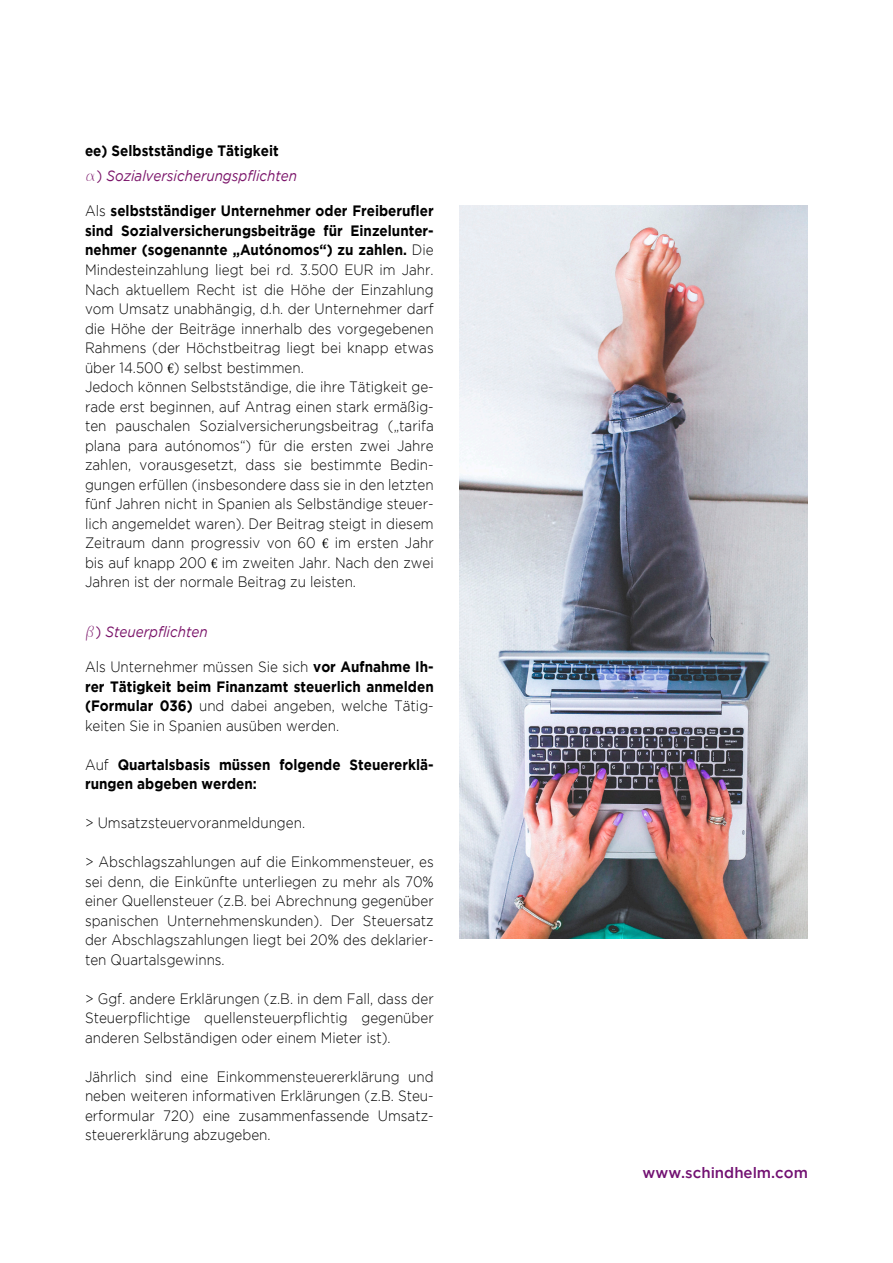
<style>
.page{position:relative;width:893px;height:1263px;background:#fff}
.page>*{position:absolute;margin:0;border:0;box-sizing:border-box;transform-origin:0 0}
.t1{font:300 15px/19.5px "Gotham";color:#000;text-align:justify;scale:.9 1}
.t2{font:700 15px/19.5px "Gotham";color:#000;scale:.9 1}
.t3{font:italic 15px "Gotham";color:#7a1369;scale:.9 1}
.t4{font:500 15px "Gotham";color:#721172}
.s1{font-family:"Greek C";font-style:normal}
.s2{font-style:normal}
.s3{font-weight:700}
.s4{font-family:"Minion Pro";font-weight:400}
.s5{font-weight:300}
</style>
<div class="page">
<img style="left:459px;top:206px;width:349px;height:733px">
<p class="t2" style="left:85px;top:140px;width:217px">ee) Selbstständige Tätigkeit</p>
<p class="t3" style="left:85px;top:168px;width:237px"><span class="s1">α</span><span class="s2">)</span> Sozialversicherungspflichten</p>
<p class="t1" style="left:85px;top:201px;width:389px">Als <span class="s3">selbstständiger Unternehmer oder Freiberufler sind Sozialversicherungsbeiträge für Einzelunter&shy;nehmer (sogenannte „Autónomos“) zu zahlen.</span> Die Mindesteinzahlung liegt bei rd. 3.500 EUR im Jahr.<br>Nach aktuellem Recht ist die Höhe der Einzahlung vom Umsatz unabhängig, d.h. der Unternehmer darf die Höhe der Beiträge innerhalb des vorgegebenen Rahmens (der Höchstbeitrag liegt bei knapp etwas über 14.500 <span class="s4">€</span>) selbst bestimmen.</p>
<p class="t1" style="left:85px;top:377px;width:389px">Jedoch können Selbstständige, die ihre Tätigkeit ge&shy;rade erst beginnen, auf Antrag einen stark ermäßig&shy;ten pauschalen Sozialversicherungsbeitrag („tarifa plana para autónomos“) für die ersten zwei Jahre zahlen, vorausgesetzt, dass sie bestimmte Bedin&shy;gungen erfüllen (insbesondere dass sie in den letzten fünf Jahren nicht in Spanien als Selbständige steuer&shy;lich angemeldet waren). Der Beitrag steigt in diesem Zeitraum dann progressiv von 60 <span class="s4">€</span> im ersten Jahr bis auf knapp 200 <span class="s4">€</span> im zweiten Jahr. Nach den zwei Jahren ist der normale Beitrag zu leisten.</p>
<p class="t3" style="left:85px;top:623px;width:138px"><span class="s1">β</span><span class="s2">)</span> Steuerpflichten</p>
<p class="t1" style="left:85px;top:657px;width:389px">Als Unternehmer müssen Sie sich <span class="s3">vor Aufnahme Ih&shy;rer Tätigkeit beim Finanzamt steuerlich anmelden (Formular 036)</span> und dabei angeben, welche Tätig&shy;keiten Sie in Spanien ausüben werden.</p>
<p class="t2" style="left:85px;top:754px;width:389px"><span class="s5">Auf</span> Quartalsbasis müssen folgende Steuererklä&shy;rungen abgeben werden:</p>
<p class="t1" style="left:85px;top:813px;width:246px">&gt; Umsatzsteuervoranmeldungen.</p>
<p class="t1" style="left:85px;top:852px;width:389px">&gt; Abschlagszahlungen auf die Einkommensteuer, es sei denn, die Einkünfte unterliegen zu mehr als 70% einer Quellensteuer (z.B. bei Abrechnung gegenüber spanischen Unternehmenskunden). Der Steuersatz der Abschlagszahlungen liegt bei 20% des deklarier&shy;ten Quartalsgewinns.</p>
<p class="t1" style="left:85px;top:988px;width:389px">&gt; Ggf. andere Erklärungen (z.B. in dem Fall, dass der Steuerpflichtige quellensteuerpflichtig gegenüber anderen Selbständigen oder einem Mieter ist).</p>
<p class="t1" style="left:85px;top:1066px;width:389px">Jährlich sind eine Einkommensteuererklärung und neben weiteren informativen Erklärungen (z.B. Steu&shy;erformular 720) eine zusammenfassende Umsatz&shy;steuererklärung abzugeben.</p>
<p class="t4" style="left:642px;top:1164px;width:167px">www.schindhelm.com</p>
</div>
